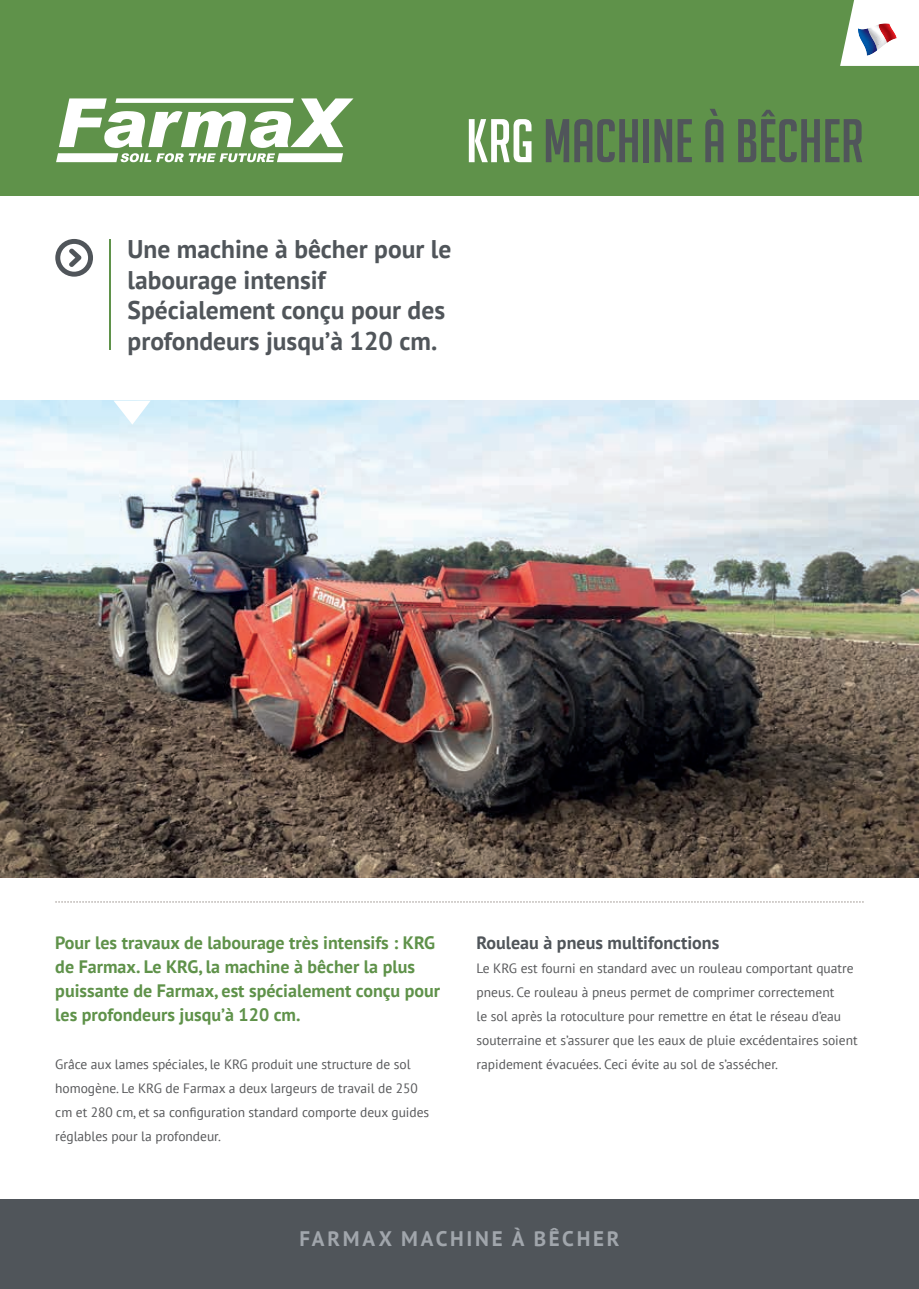
<style>
.page{position:relative;width:919px;height:1289px;background:#fff}
.page>*{position:absolute;margin:0;border:0;box-sizing:border-box;transform-origin:0 0}
.t1{font:60px "Big Noodle Titling";color:#50555a}
.t2{font:700 25.5px/30.6px "PT Sans";color:#50555a}
.t3{font:700 21px "PT Sans";letter-spacing:.13em;color:#a1a6ac}
.t4{font:700 18px/24px "PT Sans";color:#5f924a}
.t5{font:700 18px "PT Sans";color:#50555a}
.t6{font:13.5px/24px "PT Sans";color:#57585a}
.s1{color:#fff}
</style>
<div class="page">
<img style="left:0;top:424px;width:918px;height:453px">
<svg style="left:55px;top:901px;width:808px;height:1px"></svg>
<svg style="left:0;top:400px;width:918px;height:24px;background:#d9ebf6"></svg>
<svg style="left:55px;top:239px;width:38px;height:38px"></svg>
<hr style="left:110px;top:239px;width:1px;height:111px;background:#5f924a">
<div style="left:0;top:1199px;width:918px;height:89px;background:#50555a"></div>
<div style="left:0;top:0;width:918px;height:196px;background:#5f924a"></div>
<svg style="left:56px;top:98px;width:297px;height:64px"></svg>
<svg style="left:840px;top:0;width:78px;height:66px;background:#dee0de"></svg>
<h1 class="t1" style="left:466px;top:106px;width:399px"><span class="s1">KRG</span> MACHINE À BÊCHER</h1>
<h2 class="t2" style="left:128px;top:234px;width:325px">Une machine à bêcher pour le labourage intensif<br>Spécialement conçu pour des profondeurs jusqu’à 120 cm.</h2>
<h3 class="t4" style="left:55px;top:931px;width:386px">Pour les travaux de labourage très intensifs : KRG de Farmax. Le KRG, la machine à bêcher la plus puissante de Farmax, est spécialement conçu pour les profondeurs jusqu’à 120 cm.</h3>
<p class="t6" style="left:55px;top:1053px;width:375px">Grâce aux lames spéciales, le KRG produit une structure de sol homogène. Le KRG de Farmax a deux largeurs de travail de 250 cm et 280 cm, et sa configuration standard comporte deux guides réglables pour la profondeur.</p>
<h3 class="t5" style="left:476px;top:933px;width:244px">Rouleau à pneus multifonctions</h3>
<p class="t6" style="left:476px;top:957px;width:382px">Le KRG est fourni en standard avec un rouleau comportant quatre pneus. Ce rouleau à pneus permet de comprimer correctement<br>le sol après la rotoculture pour remettre en état le réseau d’eau souterraine et s’assurer que les eaux de pluie excédentaires soient rapidement évacuées. Ceci évite au sol de s’assécher.</p>
<h3 class="t3" style="left:299px;top:1227px;width:322px">FARMAX MACHINE À BÊCHER</h3>
</div>
